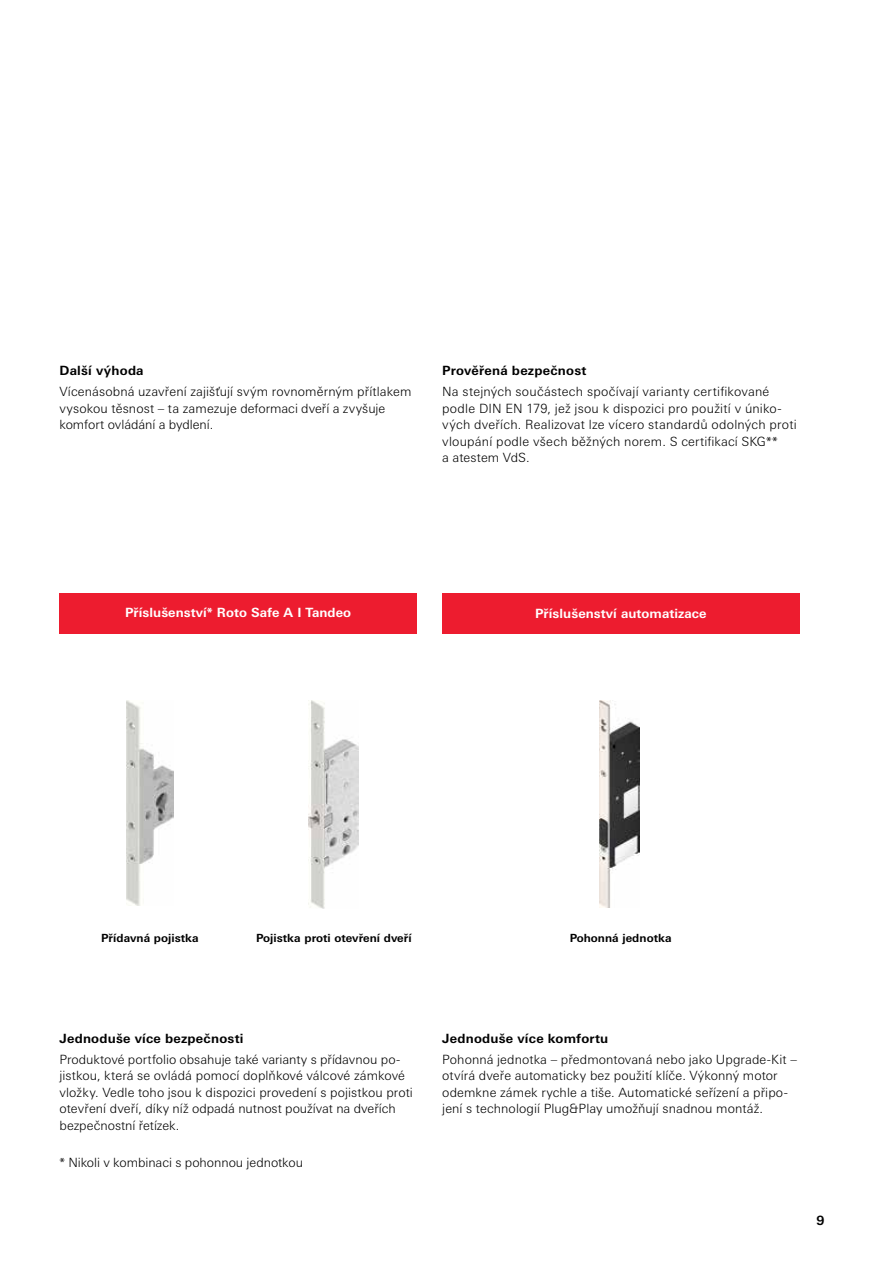
<style>
.page{position:relative;width:893px;height:1263px;background:#fff}
.page>*{position:absolute;margin:0;border:0;box-sizing:border-box;transform-origin:0 0}
.t1{font:300 12.75px/16.5px "Univers Next W1 G";letter-spacing:.005em;color:#000}
.t2{font:700 12.75px "Univers Next W1 G";letter-spacing:.015em;color:#000}
.t3{font:700 12.75px "Univers Next W1 G";letter-spacing:.005em;color:#fff}
.t4{font:700 11.25px "Univers Next W1 G";letter-spacing:.005em;color:#000}
</style>
<div class="page">
<img style="left:599px;top:700px;width:40px;height:207px">
<img style="left:308px;top:700px;width:51px;height:208px">
<img style="left:127px;top:700px;width:46px;height:206px">
<div style="left:60px;top:593px;width:357px;height:41px;background:#ed1c2f"></div>
<div style="left:442px;top:593px;width:357px;height:41px;background:#ed1c2f"></div>
<p class="t2" style="left:60px;top:363px;width:86px">Další výhoda</p>
<p class="t1" style="left:60px;top:383px;width:353px">Vícenásobná uzavření zajišťují svým rovnoměrným přítlakem vysokou těsnost – ta zamezuje deformaci dveří a zvyšuje komfort ovládání a bydlení.</p>
<p class="t2" style="left:442px;top:363px;width:146px">Prověřená bezpečnost</p>
<p class="t1" style="left:442px;top:383px;width:356px">Na stejných součástech spočívají varianty certifikované podle DIN EN 179, jež jsou k dispozici pro použití v úniko&shy;vých dveřích. Realizovat lze vícero standardů odolných proti vloupání podle všech běžných norem. S certifikací SKG**<br>a atestem VdS.</p>
<p class="t3" style="left:125px;top:605px;width:228px">Příslušenství* Roto Safe A I Tandeo</p>
<p class="t3" style="left:535px;top:605px;width:173px">Příslušenství automatizace</p>
<p class="t4" style="left:101px;top:931px;width:99px">Přídavná pojistka</p>
<p class="t4" style="left:256px;top:931px;width:157px">Pojistka proti otevření dveří</p>
<p class="t4" style="left:570px;top:931px;width:103px">Pohonná jednotka</p>
<p class="t2" style="left:60px;top:1030px;width:185px">Jednoduše více bezpečnosti</p>
<p class="t1" style="left:60px;top:1051px;width:355px">Produktové portfolio obsahuje také varianty s přídavnou po&shy;jistkou, která se ovládá pomocí doplňkové válcové zámkové vložky. Vedle toho jsou k dispozici provedení s pojistkou proti otevření dveří, díky níž odpadá nutnost používat na dveřích bezpečnostní řetízek.</p>
<p class="t1" style="left:60px;top:1154px;width:245px">* Nikoli v kombinaci s pohonnou jednotkou</p>
<p class="t2" style="left:442px;top:1030px;width:168px">Jednoduše více komfortu</p>
<p class="t1" style="left:442px;top:1051px;width:356px">Pohonná jednotka – předmontovaná nebo jako Upgrade-Kit – otvírá dveře automaticky bez použití klíče. Výkonný motor odemkne zámek rychle a tiše. Automatické seřízení a připo&shy;jení s technologií Plug&amp;Play umožňují snadnou montáž.</p>
<p class="t2" style="left:816px;top:1212px;width:10px">9</p>
</div>
